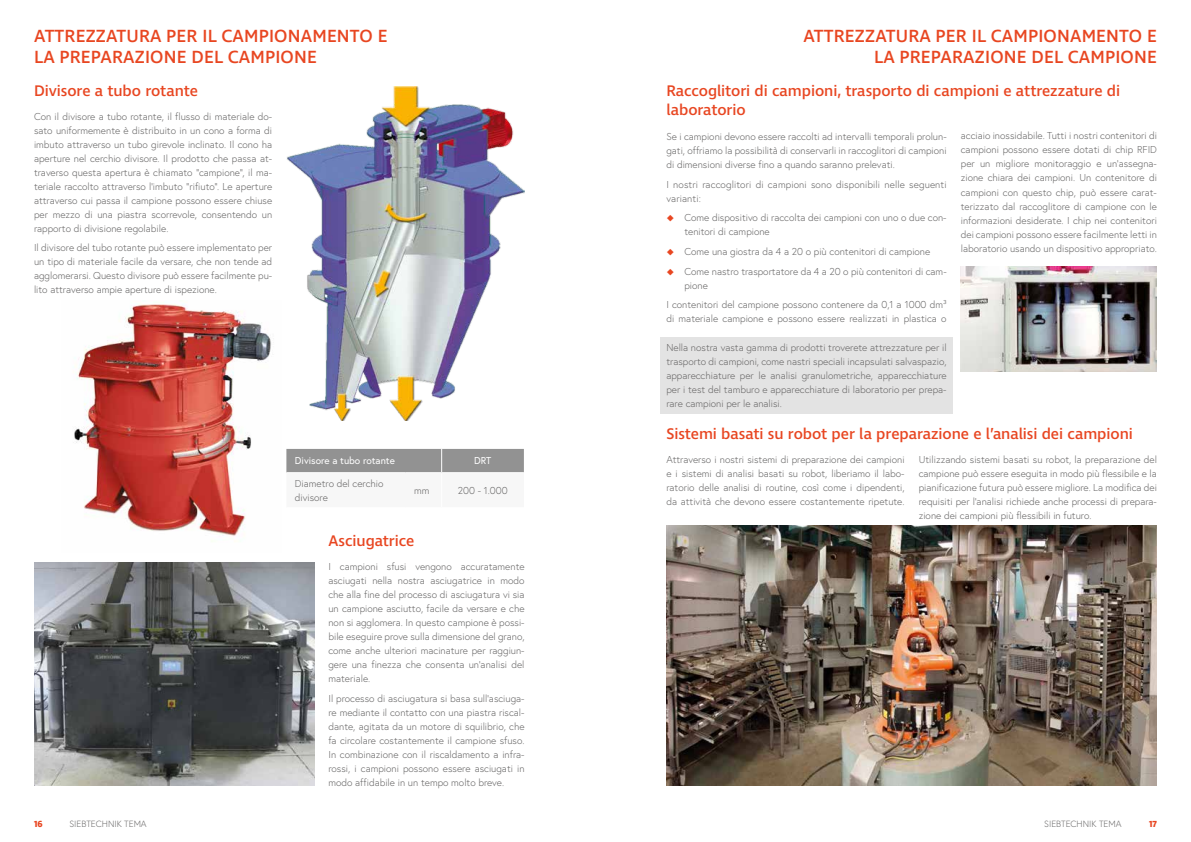
<style>
.page{position:relative;width:1191px;height:842px;background:#fff}
.page>*{position:absolute;margin:0;border:0;box-sizing:border-box;transform-origin:0 0}
.t1{font:500 18px/21.6px "Ingra";letter-spacing:.01em;color:#e84621}
.t2{font:500 15.7px/18.8px "Ingra";letter-spacing:-.005em;color:#e84621}
.t3{font:300 10px/14px "Europa";color:#646363;text-align:justify}
.t4{font:10px "Europa";color:#fff}
.t5{font:300 9px "Europa";color:#646363}
.t6{font:700 9px "Ingra";color:#e84621}
</style>
<div class="page">
<div style="left:660px;top:337px;width:292px;height:76px;background:#e3e3e3"></div>
<div style="left:286px;top:449px;width:238px;height:24px;background:#929292"></div>
<hr style="left:286px;top:472px;width:119px;height:1px;background:#fff">
<hr style="left:405px;top:472px;width:36px;height:1px;background:#fff">
<img style="left:960px;top:267px;width:197px;height:104px">
<img style="left:666px;top:525px;width:491px;height:261px">
<img style="left:74px;top:304px;width:197px;height:238px">
<img style="left:287px;top:86px;width:237px;height:335px">
<img style="left:34px;top:562px;width:280px;height:224px">
<h1 class="t1" style="left:34px;top:26px;width:355px">ATTREZZATURA PER IL CAMPIONAMENTO E<br>LA PREPARAZIONE DEL CAMPIONE</h1>
<h1 class="t1" style="left:803px;top:26px;width:355px;text-align:right">ATTREZZATURA PER IL CAMPIONAMENTO E<br>LA PREPARAZIONE DEL CAMPIONE</h1>
<h2 class="t2" style="left:34px;top:82px;width:165px">Divisore a tubo rotante</h2>
<p class="t3" style="left:34px;top:109px;width:240px">Con il divisore a tubo rotante, il flusso di materiale do&shy;sato uniformemente è distribuito in un cono a forma di imbuto attraverso un tubo girevole inclinato. Il cono ha aperture nel cerchio divisore. Il prodotto che passa at&shy;traverso questa apertura è chiamato “campione”, il ma&shy;teriale raccolto attraverso l’imbuto “rifiuto”. Le aperture attraverso cui passa il campione possono essere chiuse per mezzo di una piastra scorrevole, consentendo un rapporto di divisione regolabile.</p>
<p class="t3" style="left:34px;top:241px;width:240px">Il divisore del tubo rotante può essere implementato per un tipo di materiale facile da versare, che non tende ad agglomerarsi. Questo divisore può essere facilmente pu&shy;lito attraverso ampie aperture di ispezione.</p>
<p class="t4" style="left:295px;top:454px;width:101px">Divisore a tubo rotante</p>
<p class="t4" style="left:474px;top:454px;width:19px">DRT</p>
<p class="t3" style="left:295px;top:476px;width:90px">Diametro del cerchio divisore</p>
<p class="t3" style="left:414px;top:483px;width:17px">mm</p>
<p class="t3" style="left:458px;top:483px;width:51px">200 - 1.000</p>
<h2 class="t2" style="left:328px;top:533px;width:87px">Asciugatrice</h2>
<p class="t3" style="left:328px;top:559px;width:198px">I campioni sfusi vengono accuratamente asciugati nella nostra asciugatrice in modo che alla fine del processo di asciugatura vi sia un campione asciutto, facile da versare e che non si agglomera. In questo campione è possi&shy;bile eseguire prove sulla dimensione del grano, come anche ulteriori macinature per raggiun&shy;gere una finezza che consenta un’analisi del materiale.</p>
<p class="t3" style="left:328px;top:691px;width:198px">Il processo di asciugatura si basa sull’asciuga&shy;re mediante il contatto con una piastra riscal&shy;dante, agitata da un motore di squilibrio, che fa circolare costantemente il campione sfuso.<br>In combinazione con il riscaldamento a infra&shy;rossi, i campioni possono essere asciugati in modo affidabile in un tempo molto breve.</p>
<h2 class="t2" style="left:666px;top:82px;width:455px">Raccoglitori di campioni, trasporto di campioni e attrezzature di laboratorio</h2>
<p class="t3" style="left:666px;top:129px;width:282px">Se i campioni devono essere raccolti ad intervalli temporali prolun&shy;gati, offriamo la possibilità di conservarli in raccoglitori di campioni di dimensioni diverse fino a quando saranno prelevati.</p>
<p class="t3" style="left:666px;top:177px;width:282px">I nostri raccoglitori di campioni sono disponibili nelle seguenti varianti:</p>
<p class="t3" style="left:684px;top:211px;width:264px">Come dispositivo di raccolta dei campioni con uno o due con&shy;tenitori di campione</p>
<p class="t3" style="left:684px;top:242px;width:264px;line-height:19.7px">Come una giostra da 4 a 20 o più contenitori di campione<br>Come nastro trasportatore da 4 a 20 o più contenitori di cam-</p>
<p class="t3" style="left:666px;top:275px;width:282px;line-height:19.7px;text-indent:18px">pione<br>I contenitori del campione possono contenere da 0,1 a 1000 dm³</p>
<p class="t3" style="left:666px;top:312px;width:282px">di materiale campione e possono essere realizzati in plastica o</p>
<p class="t3" style="left:666px;top:340px;width:282px">Nella nostra vasta gamma di prodotti troverete attrezzature per il trasporto di campioni, come nastri speciali incapsulati salvaspazio, apparecchiature per le analisi granulometriche, apparecchiature per i test del tamburo e apparecchiature di laboratorio per prepa&shy;rare campioni per le analisi.</p>
<p class="t3" style="left:960px;top:129px;width:198px">acciaio inossidabile. Tutti i nostri contenitori di campioni possono essere dotati di chip RFID per un migliore monitoraggio e un’assegna&shy;zione chiara dei campioni. Un contenitore di campioni con questo chip, può essere carat&shy;terizzato dal raccoglitore di campione con le informazioni desiderate. I chip nei contenitori dei campioni possono essere facilmente letti in laboratorio usando un dispositivo appropriato.</p>
<h2 class="t2" style="left:666px;top:425px;width:468px">Sistemi basati su robot per la preparazione e l’analisi dei campioni</h2>
<p class="t3" style="left:918px;top:453px;width:240px">Utilizzando sistemi basati su robot, la preparazione del campione può essere eseguita in modo più flessibile e la pianificazione futura può essere migliore. La modifica dei requisiti per l’analisi richiede anche processi di prepara&shy;zione dei campioni più flessibili in futuro.</p>
<p class="t3" style="left:666px;top:453px;width:240px">Attraverso i nostri sistemi di preparazione dei campioni e i sistemi di analisi basati su robot, liberiamo il labo&shy;ratorio delle analisi di routine, così come i dipendenti, da attività che devono essere costantemente ripetute.</p>
<p class="t6" style="left:34px;top:818px;width:10px">16</p>
<p class="t5" style="left:69px;top:818px;width:79px">SIEBTECHNIK TEMA</p>
<p class="t5" style="left:1044px;top:818px;width:79px">SIEBTECHNIK TEMA</p>
<p class="t6" style="left:1149px;top:818px;width:9px">17</p>
</div>
